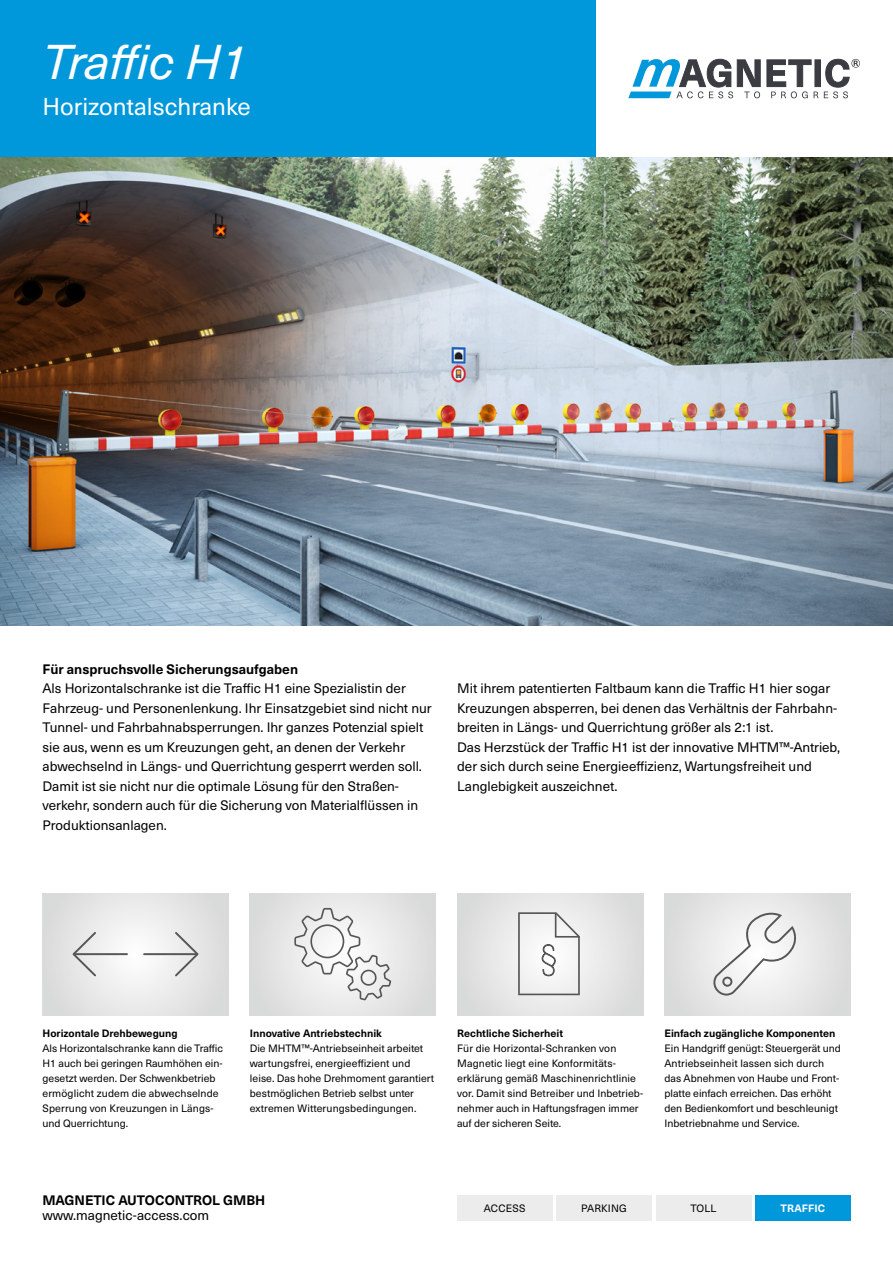
<style>
.page{position:relative;width:893px;height:1263px;background:#fff}
.page>*{position:absolute;margin:0;border:0;box-sizing:border-box;transform-origin:0 0}
.t1{font:italic 48px "Neue Haas Unica Pro";letter-spacing:-.015em;color:#fff}
.t2{font:24px "Neue Haas Unica Pro";color:#fff}
.t3{font:13.5px/19.5px "Neue Haas Unica Pro";color:#000}
.t4{font:700 13.5px "Neue Haas Unica Pro";color:#000}
.t5{font:10.5px/15px "Neue Haas Unica Pro";color:#000}
.t6{font:700 10.5px "Neue Haas Unica Pro";color:#000}
.t7{font:700 10.5px "Neue Haas Unica Pro";letter-spacing:.02em;color:#fff}
</style>
<div class="page">
<div style="left:457px;top:1195px;width:95px;height:25px;background:#ececed"></div>
<div style="left:556px;top:1195px;width:96px;height:25px;background:#ececed"></div>
<div style="left:656px;top:1195px;width:95px;height:25px;background:#ececed"></div>
<div style="left:755px;top:1195px;width:95px;height:25px;background:#0098da"></div>
<div style="left:815px;top:60px;width:5px;height:27px;background:#3a3c42"></div>
<svg style="left:628px;top:59px;width:132px;height:39px"></svg>
<svg style="left:767px;top:60px;width:51px;height:38px"></svg>
<svg style="left:824px;top:59px;width:36px;height:39px"></svg>
<div style="left:0;top:0;width:595px;height:157px;background:#0098da"></div>
<div style="left:250px;top:893px;width:186px;height:122px;background:#e1e2e2"></div>
<svg style="left:294px;top:908px;width:97px;height:92px"></svg>
<img style="left:0;top:157px;width:893px;height:468px">
<svg style="left:43px;top:893px;width:186px;height:122px"></svg>
<hr style="left:74px;top:953px;width:53px;height:2px;background:#565656">
<svg style="left:71px;top:930px;width:27px;height:48px"></svg>
<hr style="left:144px;top:953px;width:53px;height:2px;background:#565656">
<svg style="left:173px;top:930px;width:27px;height:48px"></svg>
<div style="left:457px;top:893px;width:186px;height:122px;background:#e4e4e4"></div>
<svg style="left:518px;top:912px;width:63px;height:83px"></svg>
<div style="left:664px;top:893px;width:186px;height:122px;background:#e2e2e2"></div>
<svg style="left:709px;top:907px;width:96px;height:91px"></svg>
<h1 class="t1" style="left:43px;top:34px;width:207px">Traffic H1</h1>
<h2 class="t2" style="left:43px;top:92px;width:210px">Horizontalschranke</h2>
<p class="t4" style="left:43px;top:661px;width:257px">Für anspruchsvolle Sicherungsaufgaben</p>
<p class="t3" style="left:43px;top:679px;width:391px">Als Horizontalschranke ist die Traffic H1 eine Spezialistin der Fahrzeug- und Personenlenkung. Ihr Einsatzgebiet sind nicht nur Tunnel- und Fahrbahnabsperrungen. Ihr ganzes Potenzial spielt sie aus, wenn es um Kreuzungen geht, an denen der Verkehr abwechselnd in Längs- und Querrichtung gesperrt werden soll.<br>Damit ist sie nicht nur die optimale Lösung für den Straßen&shy;verkehr, sondern auch für die Sicherung von Materialflüssen in Produktionsanlagen.</p>
<p class="t3" style="left:457px;top:679px;width:385px">Mit ihrem patentierten Faltbaum kann die Traffic H1 hier sogar Kreuzungen absperren, bei denen das Verhältnis der Fahrbahn&shy;breiten in Längs- und Querrichtung größer als 2:1 ist.<br>Das Herzstück der Traffic H1 ist der innovative MHTM™-Antrieb, der sich durch seine Energieeffizienz, Wartungsfreiheit und Langlebigkeit auszeichnet.</p>
<p class="t6" style="left:43px;top:1027px;width:137px">Horizontale Drehbewegung</p>
<p class="t5" style="left:43px;top:1041px;width:182px">Als Horizontalschranke kann die Traffic H1 auch bei geringen Raumhöhen ein&shy;gesetzt werden. Der Schwenkbetrieb ermöglicht zudem die abwechselnde Sperrung von Kreuzungen in Längs&shy;und Querrichtung.</p>
<p class="t6" style="left:250px;top:1027px;width:134px">Innovative Antriebstechnik</p>
<p class="t5" style="left:250px;top:1041px;width:186px">Die MHTM™-Antriebseinheit arbeitet wartungsfrei, energieeffizient und leise. Das hohe Drehmoment garantiert bestmöglichen Betrieb selbst unter extremen Witterungsbedingungen.</p>
<p class="t6" style="left:457px;top:1027px;width:108px">Rechtliche Sicherheit</p>
<p class="t5" style="left:457px;top:1041px;width:188px">Für die Horizontal-Schranken von Magnetic liegt eine Konformitäts&shy;erklärung gemäß Maschinenrichtlinie vor. Damit sind Betreiber und Inbetrieb&shy;nehmer auch in Haftungsfragen immer auf der sicheren Seite.</p>
<p class="t6" style="left:664px;top:1027px;width:172px">Einfach zugängliche Komponenten</p>
<p class="t5" style="left:664px;top:1041px;width:178px">Ein Handgriff genügt: Steuergerät und Antriebseinheit lassen sich durch das Abnehmen von Haube und Front&shy;platte einfach erreichen. Das erhöht den Bedienkomfort und beschleunigt Inbetriebnahme und Service.</p>
<p class="t4" style="left:43px;top:1192px;width:224px">MAGNETIC AUTOCONTROL GMBH</p>
<p class="t3" style="left:43px;top:1206px;width:168px">www.magnetic-access.com</p>
<p class="t5" style="left:484px;top:1201px;width:43px">ACCESS</p>
<p class="t5" style="left:581px;top:1201px;width:47px">PARKING</p>
<p class="t5" style="left:690px;top:1201px;width:28px">TOLL</p>
<p class="t7" style="left:781px;top:1201px;width:46px">TRAFFIC</p>
</div>
